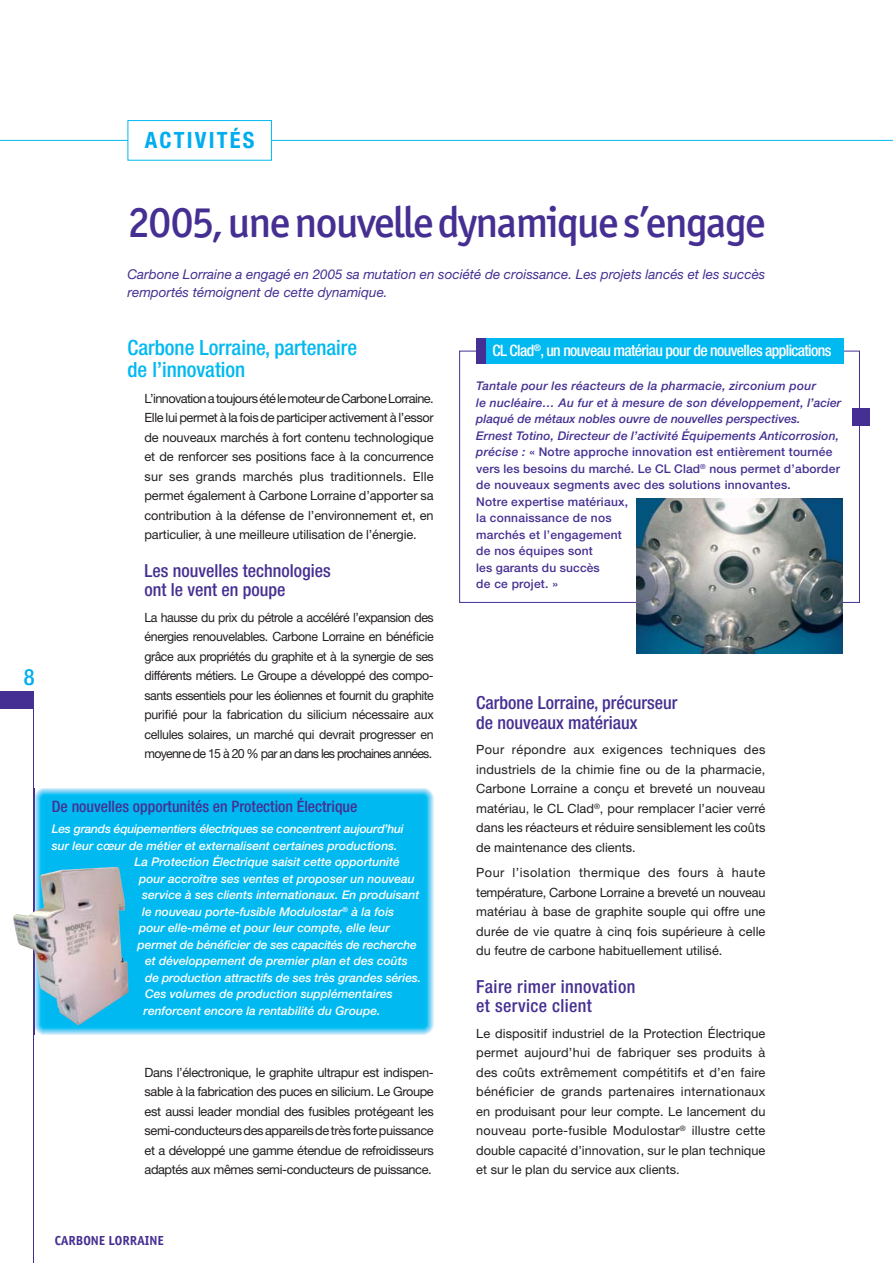
<style>
.page{position:relative;width:893px;height:1263px;background:#fff}
.page>*{position:absolute;margin:0;border:0;box-sizing:border-box;transform-origin:0 0}
.t1{font:500 43.5px "Officina San ITC";letter-spacing:-.035em;color:#462f92}
.t2{font:700 condensed 22.5px "Helvetica Neue";letter-spacing:.1em;color:#00adef}
.t3{font:500 condensed 22.5px "Helvetica Neue";color:#00adef}
.t4{font:500 condensed 21px/22.5px "Helvetica Neue";color:#00b9f1}
.t5{font:500 condensed 18px/19.5px "Helvetica Neue";color:#462f92}
.t6{font:500 condensed 18px/19.5px "Helvetica Neue";letter-spacing:.02em;color:#462f92}
.t7{font:500 condensed 15.75px "Helvetica Neue";letter-spacing:-.04em;color:#fff}
.t8{font:500 condensed 15.75px "Helvetica Neue";color:#462f92}
.t9{font:italic 13.5px/18px "Helvetica Neue";color:#462f92}
.t10{font:700 13.5px "Officina Sans";color:#462f92}
.t11{font:12.75px/19.5px "Helvetica Neue";letter-spacing:-.01em;color:#231f20;text-align:justify}
.t12{font:500 12px/16.5px "Helvetica Neue";letter-spacing:.02em;color:#462f92}
.t13{font:italic 500 12px "Helvetica Neue";color:#fff}
.t14{font:italic 500 12px "Helvetica Neue";letter-spacing:-.02em;color:#fff}
.s1{font-style:italic}
</style>
<div class="page">
<div style="left:0;top:691px;width:34px;height:17px;background:#462f92"></div>
<hr style="left:34px;top:691px;width:1px;height:572px;background:#462f92">
<img style="left:34px;top:788px;width:399px;height:247px">
<hr style="left:0;top:140px;width:893px;height:1px;background:#00b9f1">
<div style="left:128px;top:121px;width:143px;height:39px;background:#fff"></div>
<div style="left:128px;top:120px;width:144px;height:41px;border:1px solid #00b9f1"></div>
<div style="left:485px;top:338px;width:358px;height:26px;background:#00b9f1"></div>
<div style="left:476px;top:338px;width:10px;height:26px;background:#462f92"></div>
<img style="left:637px;top:499px;width:206px;height:154px">
<img style="left:13px;top:914px;width:43px;height:85px">
<div style="left:852px;top:408px;width:17px;height:17px;background:#462f92"></div>
<h2 class="t2" style="left:145px;top:132px;width:111px">ACTIVITÉS</h2>
<h2 class="t3" style="left:24px;top:669px;width:12px">8</h2>
<h1 class="t1" style="left:128px;top:205px;width:639px">2005, une nouvelle dynamique s’engage</h1>
<p class="t9" style="left:128px;top:266px;width:639px">Carbone Lorraine a engagé en 2005 sa mutation en société de croissance. Les projets lancés et les succès remportés témoignent de cette dynamique.</p>
<h3 class="t4" style="left:128px;top:338px;width:231px">Carbone Lorraine, partenaire de l’innovation</h3>
<p class="t11" style="left:145px;top:390px;width:291px">L’innovation a toujours été le moteur de Carbone Lorraine.<br>Elle lui permet à la fois de participer activement à l’essor de nouveaux marchés à fort contenu technologique et de renforcer ses positions face à la concurrence sur ses grands marchés plus traditionnels. Elle permet également à Carbone Lorraine d’apporter sa contribution à la défense de l’environnement et, en particulier, à une meilleure utilisation de l’énergie.</p>
<h3 class="t5" style="left:145px;top:562px;width:188px">Les nouvelles technologies ont le vent en poupe</h3>
<p class="t11" style="left:145px;top:609px;width:291px">La hausse du prix du pétrole a accéléré l’expansion des énergies renouvelables. Carbone Lorraine en bénéficie grâce aux propriétés du graphite et à la synergie de ses différents métiers. Le Groupe a développé des compo&shy;sants essentiels pour les éoliennes et fournit du graphite purifié pour la fabrication du silicium nécessaire aux cellules solaires, un marché qui devrait progresser en moyenne de 15 à 20 % par an dans les prochaines années.</p>
<p class="t7" style="left:492px;top:344px;width:340px">CL Clad<sup>®</sup>, un nouveau matériau pour de nouvelles applications</p>
<p class="t12" style="left:476px;top:379px;width:366px"><span class="s1">Tantale pour les réacteurs de la pharmacie, zirconium pour<br>le nucléaire… Au fur et à mesure de son développement, l’acier plaqué de métaux nobles ouvre de nouvelles perspectives.<br>Ernest Totino, Directeur de l’activité Équipements Anticorrosion, précise :</span> « Notre approche innovation est entièrement tournée vers les besoins du marché. Le CL Clad<sup>®</sup> nous permet d’aborder de nouveaux segments avec des solutions innovantes.<br>Notre expertise matériaux,<br>la connaissance de nos<br>marchés et l’engagement<br>de nos équipes sont<br>les garants du succès<br>de ce projet. »</p>
<h3 class="t5" style="left:476px;top:695px;width:203px">Carbone Lorraine, précurseur de nouveaux matériaux</h3>
<p class="t11" style="left:476px;top:741px;width:291px">Pour répondre aux exigences techniques des industriels de la chimie fine ou de la pharmacie, Carbone Lorraine a conçu et breveté un nouveau matériau, le CL Clad<sup>®</sup>, pour remplacer l’acier verré dans les réacteurs et réduire sensiblement les coûts de maintenance des clients.</p>
<p class="t11" style="left:476px;top:864px;width:291px">Pour l’isolation thermique des fours à haute température, Carbone Lorraine a breveté un nouveau matériau à base de graphite souple qui offre une durée de vie quatre à cinq fois supérieure à celle du feutre de carbone habituellement utilisé.</p>
<h3 class="t6" style="left:476px;top:978px;width:161px">Faire rimer innovation et service client</h3>
<p class="t11" style="left:476px;top:1025px;width:291px">Le dispositif industriel de la Protection Électrique permet aujourd’hui de fabriquer ses produits à des coûts extrêmement compétitifs et d’en faire bénéficier de grands partenaires internationaux en produisant pour leur compte. Le lancement du nouveau porte-fusible Modulostar<sup>®</sup> illustre cette double capacité d’innovation, sur le plan technique et sur le plan du service aux clients.</p>
<p class="t8" style="left:52px;top:801px;width:307px">De nouvelles opportunités en Protection Électrique</p>
<p class="t14" style="left:52px;top:825px;width:353px">Les grands équipementiers électriques se concentrent aujourd’hui</p>
<p class="t13" style="left:52px;top:841px;width:347px">sur leur cœur de métier et externalisent certaines productions.</p>
<p class="t13" style="left:135px;top:858px;width:267px">La Protection Électrique saisit cette opportunité</p>
<p class="t13" style="left:139px;top:874px;width:277px">pour accroître ses ventes et proposer un nouveau</p>
<p class="t13" style="left:142px;top:891px;width:279px">service à ses clients internationaux. En produisant</p>
<p class="t13" style="left:142px;top:907px;width:254px">le nouveau porte-fusible Modulostar<sup>®</sup> à la fois</p>
<p class="t13" style="left:139px;top:924px;width:252px">pour elle-même et pour leur compte, elle leur</p>
<p class="t14" style="left:138px;top:940px;width:281px">permet de bénéficier de ses capacités de recherche</p>
<p class="t13" style="left:145px;top:957px;width:264px">et développement de premier plan et des coûts</p>
<p class="t13" style="left:145px;top:973px;width:277px">de production attractifs de ses très grandes séries.</p>
<p class="t13" style="left:145px;top:990px;width:249px">Ces volumes de production supplémentaires</p>
<p class="t13" style="left:144px;top:1006px;width:238px">renforcent encore la rentabilité du Groupe.</p>
<p class="t11" style="left:145px;top:1064px;width:291px">Dans l’électronique, le graphite ultrapur est indispen&shy;sable à la fabrication des puces en silicium. Le Groupe est aussi leader mondial des fusibles protégeant les semi-conducteurs des appareils de très forte puissance et a développé une gamme étendue de refroidisseurs adaptés aux mêmes semi-conducteurs de puissance.</p>
<p class="t10" style="left:55px;top:1235px;width:110px">CARBONE LORRAINE</p>
</div>
